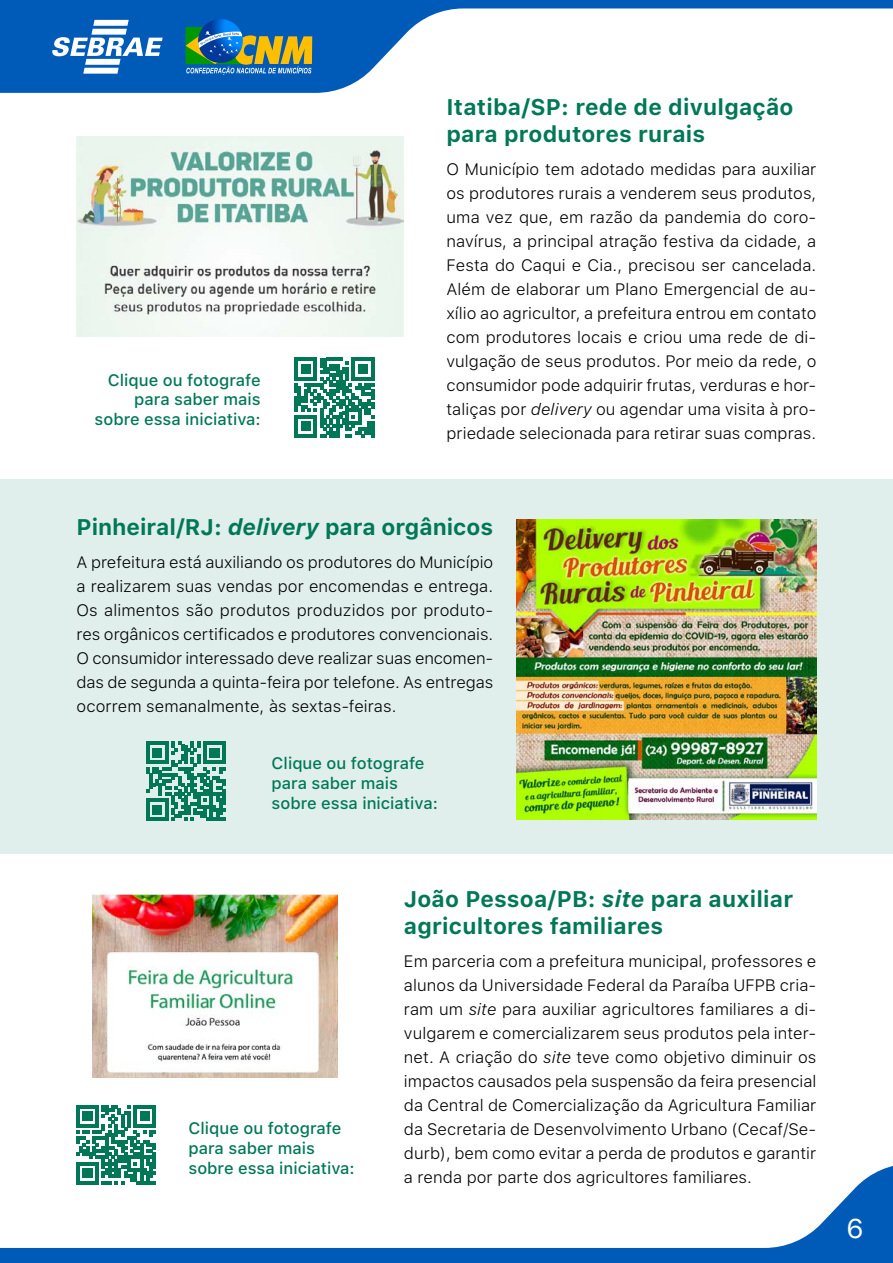
<style>
.page{position:relative;width:893px;height:1263px;background:#fff}
.page>*{position:absolute;margin:0;border:0;box-sizing:border-box;transform-origin:0 0}
.t1{font:27px "SF Pro Text";color:#fff}
.t2{font:700 22.5px/27px "SF Pro Text";letter-spacing:.01em;color:#007858}
.t3{font:300 16.5px/24px "SF Pro Text";letter-spacing:.005em;color:#000;text-align:justify}
.t4{font:500 16.5px/19.8px "SF Pro Text";color:#007858}
.s1{font-style:italic}
</style>
<div class="page">
<svg style="left:0;top:0;width:893px;height:93px"></svg>
<svg style="left:0;top:1166px;width:893px;height:97px"></svg>
<svg style="left:198px;top:19px;width:45px;height:44px"></svg>
<svg style="left:186px;top:24px;width:126px;height:51px;background:#568580"></svg>
<svg style="left:52px;top:20px;width:111px;height:54px"></svg>
<div style="left:0;top:479px;width:893px;height:374px;background:#e0efeb"></div>
<img style="left:77px;top:137px;width:327px;height:200px">
<img style="left:517px;top:520px;width:299px;height:299px">
<img style="left:92px;top:894px;width:245px;height:184px">
<svg style="left:295px;top:358px;width:79px;height:79px"></svg>
<svg style="left:146px;top:742px;width:80px;height:79px"></svg>
<svg style="left:76px;top:1105px;width:80px;height:79px"></svg>
<p class="t4" style="left:95px;top:370px;width:168px;text-align:right">Clique ou fotografe para saber mais sobre essa iniciativa:</p>
<h2 class="t2" style="left:446px;top:94px;width:348px">Itatiba/SP: rede de divulgação para produtores rurais</h2>
<p class="t3" style="left:446px;top:157px;width:372px">O Município tem adotado medidas para auxiliar os produtores rurais a venderem seus produtos, uma vez que, em razão da pandemia do coro&shy;navírus, a principal atração festiva da cidade, a Festa do Caqui e Cia., precisou ser cancelada.<br>Além de elaborar um Plano Emergencial de au&shy;xílio ao agricultor, a prefeitura entrou em contato com produtores locais e criou uma rede de di&shy;vulgação de seus produtos. Por meio da rede, o consumidor pode adquirir frutas, verduras e hor&shy;taliças por <span class="s1">delivery</span> ou agendar uma visita à pro&shy;priedade selecionada para retirar suas compras.</p>
<h2 class="t2" style="left:77px;top:513px;width:418px">Pinheiral/RJ: <span class="s1">delivery</span> para orgânicos</h2>
<p class="t3" style="left:77px;top:550px;width:418px">A prefeitura está auxiliando os produtores do Município a realizarem suas vendas por encomendas e entrega.<br>Os alimentos são produtos produzidos por produto&shy;res orgânicos certificados e produtores convencionais.<br>O consumidor interessado deve realizar suas encomen&shy;das de segunda a quinta-feira por telefone. As entregas ocorrem semanalmente, às sextas-feiras.</p>
<p class="t4" style="left:272px;top:754px;width:168px">Clique ou fotografe para saber mais sobre essa iniciativa:</p>
<p class="t4" style="left:188px;top:1119px;width:168px">Clique ou fotografe para saber mais sobre essa iniciativa:</p>
<h2 class="t2" style="left:404px;top:886px;width:391px">João Pessoa/PB: <span class="s1">site</span> para auxiliar agricultores familiares</h2>
<p class="t3" style="left:404px;top:949px;width:414px">Em parceria com a prefeitura municipal, professores e alunos da Universidade Federal da Paraíba UFPB cria&shy;ram um <span class="s1">site</span> para auxiliar agricultores familiares a di&shy;vulgarem e comercializarem seus produtos pela inter&shy;net. A criação do <span class="s1">site</span> teve como objetivo diminuir os impactos causados pela suspensão da feira presencial da Central de Comercialização da Agricultura Familiar da Secretaria de Desenvolvimento Urbano (Cecaf/Se&shy;durb), bem como evitar a perda de produtos e garantir a renda por parte dos agricultores familiares.</p>
<h1 class="t1" style="left:846px;top:1213px;width:19px">6</h1>
</div>
